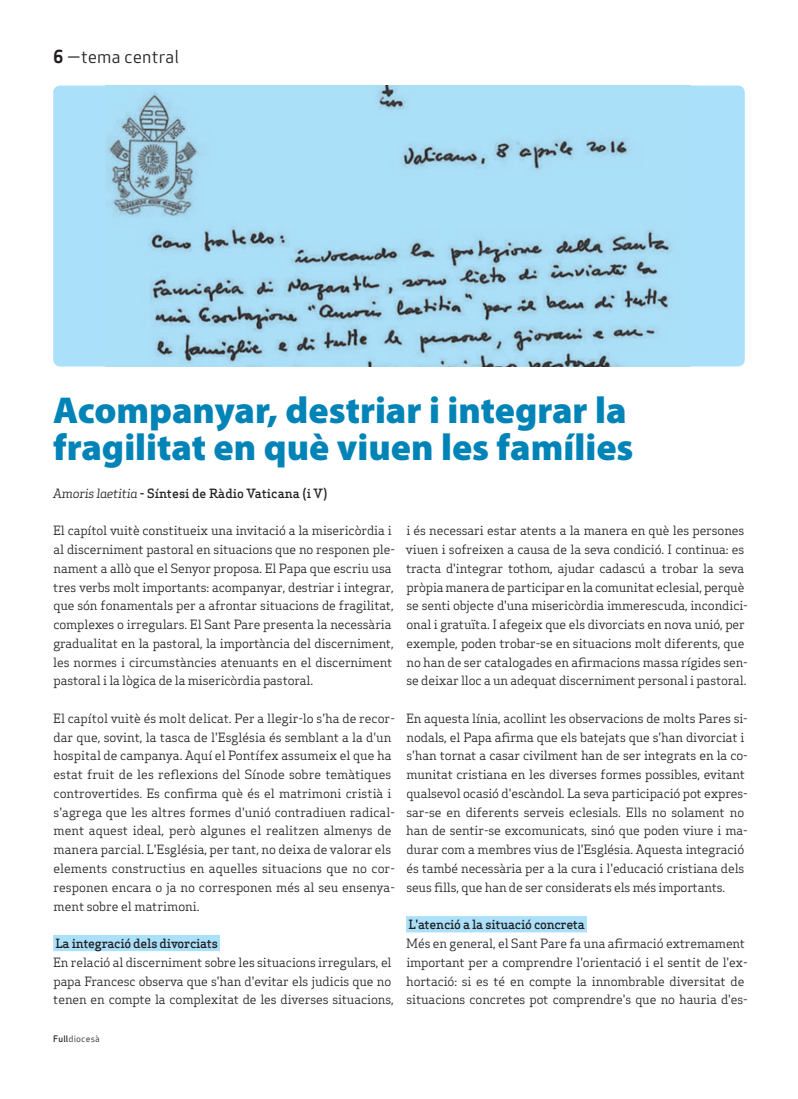
<style>
.page{position:relative;width:798px;height:1099px;background:#fff}
.page>*{position:absolute;margin:0;border:0;box-sizing:border-box;transform-origin:0 0}
.Titulars{font:900 37.5px/37.5px "Myriad Pro";color:#0083b6}
.Capçalera{font:17.5px "Apex Sans Book T";color:#231f20}
.Text_General{font:12.5px/18.8px "Apex Serif";letter-spacing:-.01em;color:#231f20}
.Text_General-2{font:500 12.5px "Apex Serif";letter-spacing:-.02em;color:#231f20}
.Autors{font:500 12.5px "Apex Serif";color:#231f20}
.Data_Peu{font:8.75px "Apex Sans Book T";letter-spacing:.02em;color:#231f20}
.s1{font-family:"Apex Sans Bold T"}
.s2{font-weight:400;font-style:italic}
.s3{font-family:"Apex Sans Medium T"}
</style>
<div class="page">
<div style="left:53px;top:934px;width:167px;height:17px;background:#aae0f9"></div>
<div style="left:406px;top:916px;width:180px;height:16px;background:#aae0f9"></div>
<div style="left:53px;top:86px;width:691px;height:280px;background:#aae0f9;border-radius:7px"></div>
<img style="left:106px;top:86px;width:565px;height:280px">
<p class="Capçalera" style="left:53px;top:46px;width:127px"><span class="s1">6</span> —tema central</p>
<p class="Titulars" style="left:53px;top:390px;width:581px">Acompanyar, destriar i integrar la fragilitat en què viuen les famílies</p>
<p class="Autors" style="left:53px;top:485px;width:275px"><span class="s2">Amoris laetitia</span> - Síntesi de Ràdio Vaticana (i V)</p>
<p class="Text_General" style="left:53px;top:521px;width:343px">El capítol vuitè constitueix una invitació a la misericòrdia i al discerniment pastoral en situacions que no responen ple&shy;nament a allò que el Senyor proposa. El Papa que escriu usa tres verbs molt importants: acompanyar, destriar i integrar, que són fonamentals per a afrontar situacions de fragilitat, complexes o irregulars. El Sant Pare presenta la necessària gradualitat en la pastoral, la importància del discerniment, les normes i circumstàncies atenuants en el discerniment pastoral i la lògica de la misericòrdia pastoral.</p>
<p class="Text_General" style="left:53px;top:708px;width:343px">El capítol vuitè és molt delicat. Per a llegir-lo s'ha de recor&shy;dar que, sovint, la tasca de l'Església és semblant a la d'un hospital de campanya. Aquí el Pontífex assumeix el que ha estat fruit de les reflexions del Sínode sobre temàtiques controvertides. Es confirma què és el matrimoni cristià i s'agrega que les altres formes d'unió contradiuen radical&shy;ment aquest ideal, però algunes el realitzen almenys de manera parcial. L'Església, per tant, no deixa de valorar els elements constructius en aquelles situacions que no cor&shy;responen encara o ja no corresponen més al seu ensenya&shy;ment sobre el matrimoni.</p>
<p class="Text_General-2" style="left:55px;top:935px;width:164px">La integració dels divorciats</p>
<p class="Text_General" style="left:53px;top:952px;width:342px">En relació al discerniment sobre les situacions irregulars, el papa Francesc observa que s'han d'evitar els judicis que no tenen en compte la complexitat de les diverses situacions,</p>
<p class="Data_Peu" style="left:53px;top:1032px;width:48px"><span class="s3">Full</span>diocesà</p>
<p class="Text_General" style="left:406px;top:521px;width:343px">i és necessari estar atents a la manera en què les persones viuen i sofreixen a causa de la seva condició. I continua: es tracta d'integrar tothom, ajudar cadascú a trobar la seva pròpia manera de participar en la comunitat eclesial, perquè se senti objecte d'una misericòrdia immerescuda, incondici&shy;onal i gratuïta. I afegeix que els divorciats en nova unió, per exemple, poden trobar-se en situacions molt diferents, que no han de ser catalogades en afirmacions massa rígides sen&shy;se deixar lloc a un adequat discerniment personal i pastoral.</p>
<p class="Text_General" style="left:406px;top:708px;width:343px">En aquesta línia, acollint les observacions de molts Pares si&shy;nodals, el Papa afirma que els batejats que s'han divorciat i s'han tornat a casar civilment han de ser integrats en la co&shy;munitat cristiana en les diverses formes possibles, evitant qualsevol ocasió d'escàndol. La seva participació pot expres&shy;sar-se en diferents serveis eclesials. Ells no solament no han de sentir-se excomunicats, sinó que poden viure i ma&shy;durar com a membres vius de l'Església. Aquesta integració és també necessària per a la cura i l'educació cristiana dels seus fills, que han de ser considerats els més importants.</p>
<p class="Text_General-2" style="left:408px;top:916px;width:178px">L'atenció a la situació concreta</p>
<p class="Text_General" style="left:406px;top:933px;width:343px">Més en general, el Sant Pare fa una afirmació extremament important per a comprendre l'orientació i el sentit de l'ex&shy;hortació: si es té en compte la innombrable diversitat de situacions concretes pot comprendre's que no hauria d'es-</p>
</div>
